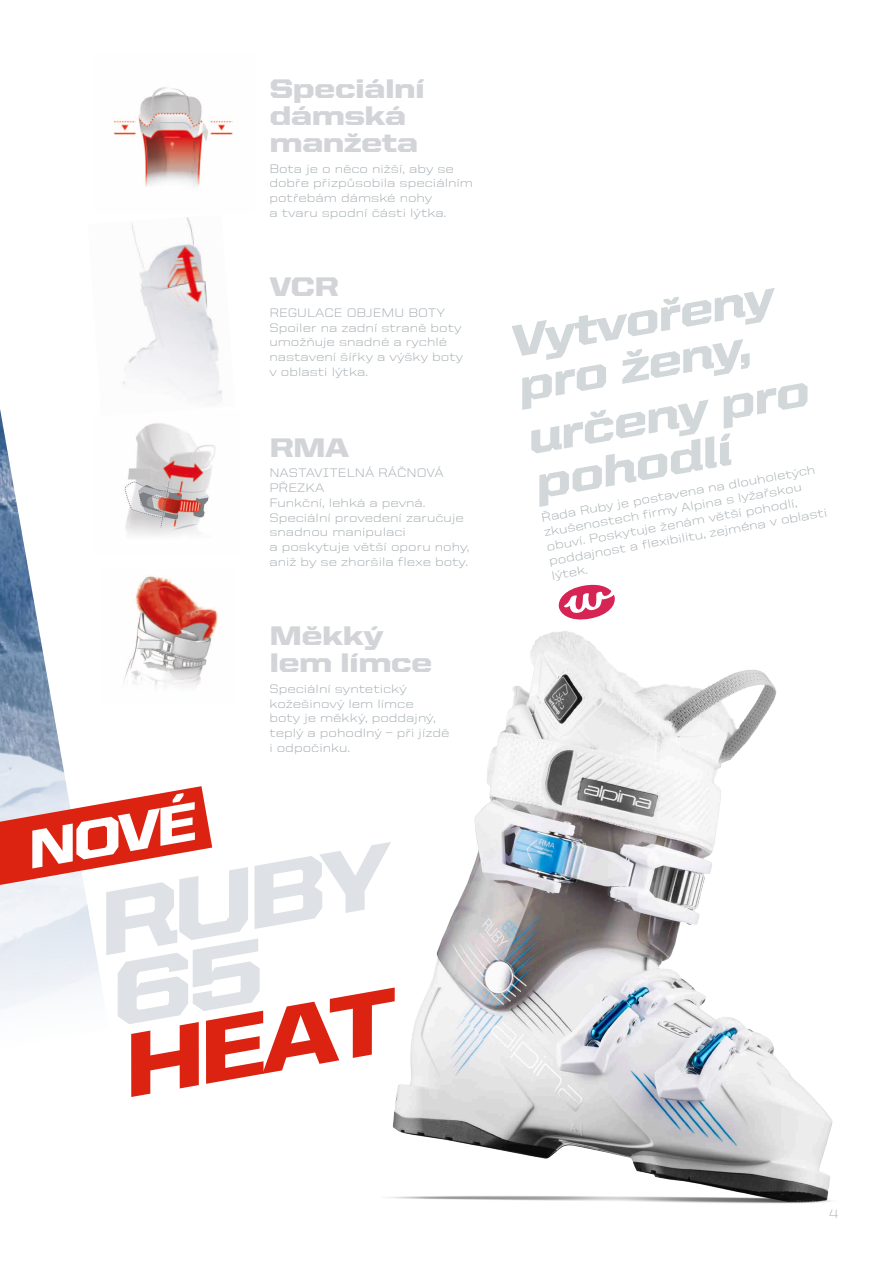
<style>
.page{position:relative;width:893px;height:1263px;background:#fff}
.page>*{position:absolute;margin:0;border:0;box-sizing:border-box;transform-origin:0 0}
.t1{font:900 90px/72px "United Italic Semi Ext";color:#dee1e5}
.t2{font:900 90px "United Italic Semi Ext";color:#dc2312}
.t3{font:900 54px "United Italic Semi Ext";color:#fff}
.t4{font:900 45px/45px "United Italic Semi Ext";color:#d2d7da}
.t5{font:900 27px/27px "United Sans Semi Ext";letter-spacing:-.025em;color:#d2d4d8}
.t6{font:300 12.3px/14.7px "United Sans Semi Ext";color:#a5adb1}
.t7{font:300 12px "United Sans Semi Ext";color:#b2b2b2}
</style>
<div class="page">
<img style="left:387px;top:631px;width:446px;height:573px">
<svg style="left:558px;top:584px;width:57px;height:36px"></svg>
<img style="left:124px;top:423px;width:92px;height:112px">
<img style="left:112px;top:87px;width:121px;height:100px">
<img style="left:122px;top:217px;width:100px;height:184px">
<img style="left:123px;top:576px;width:95px;height:110px">
<img style="left:0;top:409px;width:101px;height:600px">
<svg style="left:0;top:786px;width:212px;height:99px"></svg>
<h3 class="t5" style="left:269px;top:75px;width:157px">Speciální dámská manžeta</h3>
<p class="t6" style="left:269px;top:161px;width:205px">Bota je o něco nižší, aby se dobře přizpůsobila speciálním potřebám dámské nohy<br>a tvaru spodní části lýtka.</p>
<h3 class="t5" style="left:269px;top:273px;width:71px">VCR</h3>
<p class="t6" style="left:269px;top:305px;width:195px">REGULACE OBJEMU BOTY<br>Spoiler na zadní straně boty umožňuje snadné a rychlé nastavení šířky a výšky boty v oblasti lýtka.</p>
<h3 class="t5" style="left:269px;top:433px;width:81px">RMA</h3>
<p class="t6" style="left:269px;top:465px;width:202px">NASTAVITELNÁ RÁČNOVÁ<br>PŘEZKA<br>Funkční, lehká a pevná.<br>Speciální provedení zaručuje snadnou manipulaci<br>a poskytuje větší oporu nohy, aniž by se zhoršila flexe boty.</p>
<h3 class="t5" style="left:269px;top:622px;width:165px">Měkký lem límce</h3>
<p class="t6" style="left:269px;top:681px;width:182px">Speciální syntetický kožešinový lem límce<br>boty je měkký, poddajný, teplý a pohodlný – při jízdě i odpočinku.</p>
<h2 class="t3" style="left:22px;top:820px;width:89px;rotate:-10deg">Nové</h2>
<h1 class="t1" style="left:91px;top:888px;width:297px;rotate:-10deg">RUBY<br>65</h1>
<h1 class="t2" style="left:113px;top:1015px;width:278px;rotate:-10deg">HEAT</h1>
<h3 class="t4" style="left:507px;top:319px;width:269px;rotate:-10deg">Vytvořeny pro ženy,</h3>
<h3 class="t4" style="left:524px;top:416px;width:287px;rotate:-10deg">určeny pro pohodlí</h3>
<p class="t6" style="left:540px;top:510px;width:284px;rotate:-10deg">Řada Ruby je postavena na dlouholetých zkušenostech firmy Alpina s lyžařskou obuví. Poskytuje ženám větší pohodlí, poddajnost a flexibilitu, zejména v oblasti lýtek.</p>
<p class="t7" style="left:829px;top:1207px;width:11px">4</p>
</div>
